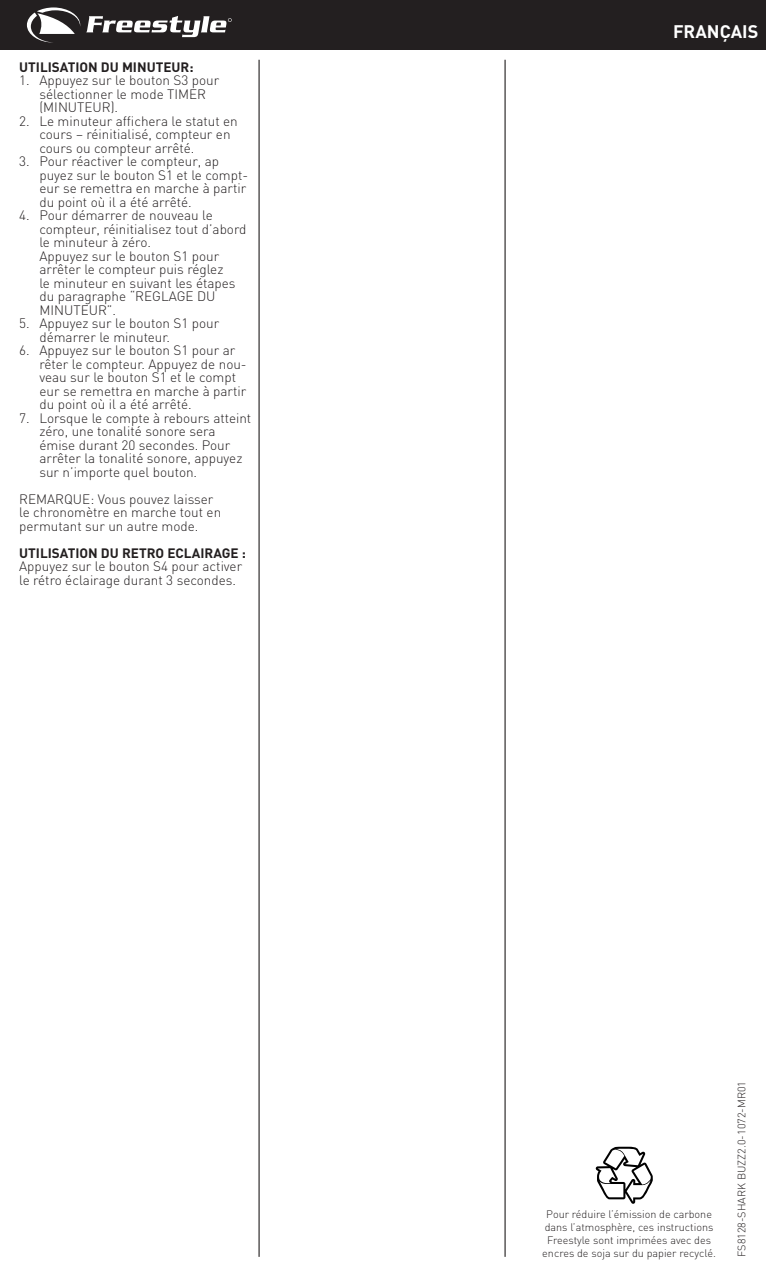
<style>
.page{position:relative;width:766px;height:1276px;background:#fff}
.page>*{position:absolute;margin:0;border:0;box-sizing:border-box;transform-origin:0 0}
.t1{font:700 18px "DIN";color:#fff}
.t2{font:300 13.5px/13.5px "DIN";color:#231f20}
.t3{font:700 13.5px "DIN";color:#231f20}
.t4{font:300 10.8px/13px "DIN";color:#231f20;text-align:center}
</style>
<div class="page">
<hr style="left:258px;top:60px;width:1px;height:1196px;background:#231f20">
<hr style="left:504px;top:60px;width:1px;height:1196px;background:#231f20">
<div style="left:0;top:0;width:765px;height:50px;background:#231f20"></div>
<svg style="left:86px;top:16px;width:146px;height:21px"></svg>
<svg style="left:27px;top:7px;width:53px;height:36px"></svg>
<svg style="left:595px;top:1146px;width:58px;height:57px"></svg>
<p class="t3" style="left:19px;top:58px;width:176px">UTILISATION DU MINUTEUR:</p>
<p class="t2" style="left:39px;top:73px;width:181px;text-indent:-20px">1. Appuyez sur le bouton S3 pour sélectionner le mode TIMER (MINUTEUR).</p>
<p class="t2" style="left:39px;top:114px;width:200px;text-indent:-20px">2. Le minuteur affichera le statut en cours – réinitialisé, compteur en cours ou compteur arrêté.</p>
<p class="t2" style="left:39px;top:154px;width:210px;text-indent:-20px">3. Pour réactiver le compteur, ap puyez sur le bouton S1 et le compt&shy;eur se remettra en marche à partir du point où il a été arrêté.</p>
<p class="t2" style="left:39px;top:208px;width:208px;text-indent:-20px">4. Pour démarrer de nouveau le compteur, réinitialisez tout d’abord le minuteur à zéro.<br>Appuyez sur le bouton S1 pour arrêter le compteur puis réglez<br>le minuteur en suivant les étapes du paragraphe “REGLAGE DU<br>MINUTEUR”.</p>
<p class="t2" style="left:39px;top:316px;width:181px;text-indent:-20px">5. Appuyez sur le bouton S1 pour démarrer le minuteur.</p>
<p class="t2" style="left:39px;top:343px;width:209px;text-indent:-20px">6. Appuyez sur le bouton S1 pour ar rêter le compteur. Appuyez de nou&shy;veau sur le bouton S1 et le compt eur se remettra en marche à partir du point où il a été arrêté.</p>
<p class="t2" style="left:39px;top:411px;width:213px;text-indent:-20px">7. Lorsque le compte à rebours atteint zéro, une tonalité sonore sera émise durant 20 secondes. Pour arrêter la tonalité sonore, appuyez sur n’importe quel bouton.</p>
<p class="t2" style="left:19px;top:492px;width:203px">REMARQUE: Vous pouvez laisser le chronomètre en marche tout en permutant sur un autre mode.</p>
<p class="t3" style="left:19px;top:544px;width:228px">UTILISATION DU RETRO ECLAIRAGE :</p>
<p class="t2" style="left:19px;top:559px;width:224px">Appuyez sur le bouton S4 pour activer le rétro éclairage durant 3 secondes.</p>
<h1 class="t1" style="left:672px;top:20px;width:87px">FRANÇAIS</h1>
<p class="t4" style="left:542px;top:1207px;width:175px">Pour réduire l’émission de carbone dans l’atmosphère, ces instructions Freestyle sont imprimées avec des encres de soja sur du papier recyclé.</p>
<p class="t4" style="left:734px;top:1256px;width:177px;rotate:-90deg">FS8128-SHARK BUZZ2.0-1072-MR01</p>
</div>
